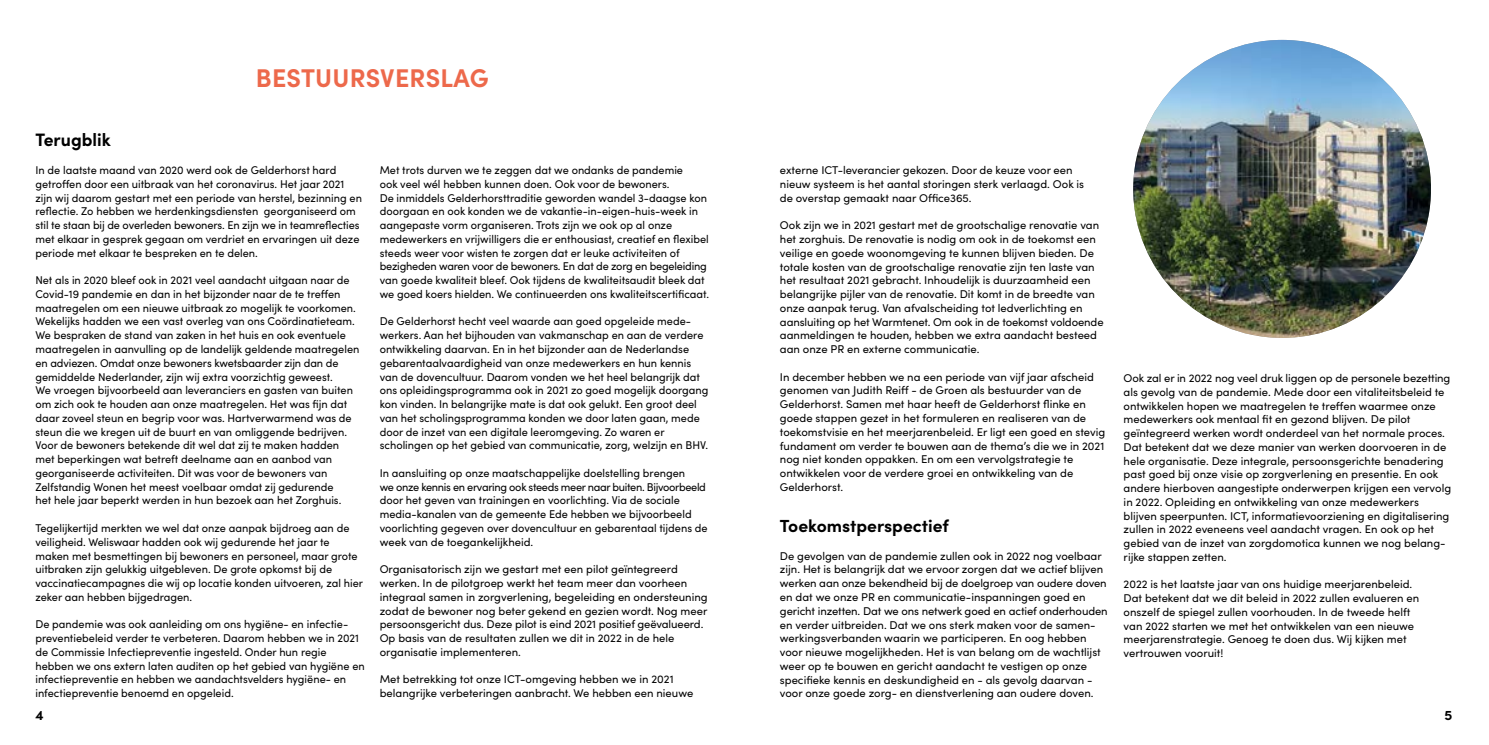
<style>
.page{position:relative;width:1489px;height:745px;background:#fff}
.page>*{position:absolute;margin:0;border:0;box-sizing:border-box;transform-origin:0 0}
.t1{font:700 25.62px "Sofia Pro";letter-spacing:.01em;color:#ed694b}
.t2{font:700 18px "Sofia Pro";color:#000}
.t3{font:700 17.5px "Sofia Pro";color:#000}
.t4{font:700 13.75px "Sofia Pro";color:#000}
.t5{font:11.25px/13.8px "Sofia Pro";color:#000}
</style>
<div class="page">
<img style="left:1133px;top:40px;width:297px;height:298px;border-radius:149px">
<h1 class="t1" style="left:256px;top:58px;width:234px">BESTUURSVERSLAG</h1>
<h2 class="t2" style="left:35px;top:126px;width:77px">Terugblik</h2>
<p class="t5" style="left:35px;top:162px;width:328px">In de laatste maand van 2020 werd ook de Gelderhorst hard getroffen door een uitbraak van het coronavirus. Het jaar 2021 zijn wij daarom gestart met een periode van herstel, bezinning en reflectie. Zo hebben we herdenkingsdiensten georganiseerd om stil te staan bij de overleden bewoners. En zijn we in teamreflecties met elkaar in gesprek gegaan om verdriet en ervaringen uit deze periode met elkaar te bespreken en te delen.</p>
<p class="t5" style="left:35px;top:272px;width:325px">Net als in 2020 bleef ook in 2021 veel aandacht uitgaan naar de Covid-19 pandemie en dan in het bijzonder naar de te treffen maatregelen om een nieuwe uitbraak zo mogelijk te voorkomen.<br>Wekelijks hadden we een vast overleg van ons Coördinatieteam.<br>We bespraken de stand van zaken in het huis en ook eventuele maatregelen in aanvulling op de landelijk geldende maatregelen en adviezen. Omdat onze bewoners kwetsbaarder zijn dan de gemiddelde Nederlander, zijn wij extra voorzichtig geweest.<br>We vroegen bijvoorbeeld aan leveranciers en gasten van buiten om zich ook te houden aan onze maatregelen. Het was fijn dat daar zoveel steun en begrip voor was. Hartverwarmend was de steun die we kregen uit de buurt en van omliggende bedrijven.<br>Voor de bewoners betekende dit wel dat zij te maken hadden met beperkingen wat betreft deelname aan en aanbod van georganiseerde activiteiten. Dit was voor de bewoners van Zelfstandig Wonen het meest voelbaar omdat zij gedurende<br>het hele jaar beperkt werden in hun bezoek aan het Zorghuis.</p>
<p class="t5" style="left:35px;top:520px;width:329px">Tegelijkertijd merkten we wel dat onze aanpak bijdroeg aan de veiligheid. Weliswaar hadden ook wij gedurende het jaar te maken met besmettingen bij bewoners en personeel, maar grote uitbraken zijn gelukkig uitgebleven. De grote opkomst bij de vaccinatiecampagnes die wij op locatie konden uitvoeren, zal hier zeker aan hebben bijgedragen.</p>
<p class="t5" style="left:35px;top:616px;width:331px">De pandemie was ook aanleiding om ons hygiëne- en infectie&shy;preventiebeleid verder te verbeteren. Daarom hebben we in 2021 de Commissie Infectiepreventie ingesteld. Onder hun regie hebben we ons extern laten auditen op het gebied van hygiëne en infectiepreventie en hebben we aandachtsvelders hygiëne- en infectiepreventie benoemd en opgeleid.</p>
<p class="t5" style="left:380px;top:162px;width:331px">Met trots durven we te zeggen dat we ondanks de pandemie<br>ook veel wél hebben kunnen doen. Ook voor de bewoners.<br>De inmiddels Gelderhorsttraditie geworden wandel 3-daagse kon doorgaan en ook konden we de vakantie-in-eigen-huis-week in aangepaste vorm organiseren. Trots zijn we ook op al onze medewerkers en vrijwilligers die er enthousiast, creatief en flexibel steeds weer voor wisten te zorgen dat er leuke activiteiten of bezigheden waren voor de bewoners. En dat de zorg en begeleiding van goede kwaliteit bleef. Ook tijdens de kwaliteitsaudit bleek dat we goed koers hielden. We continueerden ons kwaliteitscertificaat.</p>
<p class="t5" style="left:380px;top:314px;width:330px">De Gelderhorst hecht veel waarde aan goed opgeleide mede&shy;werkers. Aan het bijhouden van vakmanschap en aan de verdere ontwikkeling daarvan. En in het bijzonder aan de Nederlandse gebarentaalvaardigheid van onze medewerkers en hun kennis van de dovencultuur. Daarom vonden we het heel belangrijk dat ons opleidingsprogramma ook in 2021 zo goed mogelijk doorgang kon vinden. In belangrijke mate is dat ook gelukt. Een groot deel van het scholingsprogramma konden we door laten gaan, mede door de inzet van een digitale leeromgeving. Zo waren er scholingen op het gebied van communicatie, zorg, welzijn en BHV.</p>
<p class="t5" style="left:380px;top:465px;width:329px">In aansluiting op onze maatschappelijke doelstelling brengen<br>we onze kennis en ervaring ook steeds meer naar buiten. Bijvoorbeeld door het geven van trainingen en voorlichting. Via de sociale media-kanalen van de gemeente Ede hebben we bijvoorbeeld voorlichting gegeven over dovencultuur en gebarentaal tijdens de week van de toegankelijkheid.</p>
<p class="t5" style="left:380px;top:561px;width:329px">Organisatorisch zijn we gestart met een pilot geïntegreerd werken. In de pilotgroep werkt het team meer dan voorheen integraal samen in zorgverlening, begeleiding en ondersteuning zodat de bewoner nog beter gekend en gezien wordt. Nog meer persoonsgericht dus. Deze pilot is eind 2021 positief geëvalueerd.<br>Op basis van de resultaten zullen we dit in 2022 in de hele organisatie implementeren.</p>
<p class="t5" style="left:380px;top:671px;width:315px">Met betrekking tot onze ICT-omgeving hebben we in 2021 belangrijke verbeteringen aanbracht. We hebben een nieuwe</p>
<p class="t5" style="left:780px;top:163px;width:305px">externe ICT-leverancier gekozen. Door de keuze voor een nieuw systeem is het aantal storingen sterk verlaagd. Ook is de overstap gemaakt naar Office365.</p>
<p class="t5" style="left:780px;top:218px;width:325px">Ook zijn we in 2021 gestart met de grootschalige renovatie van het zorghuis. De renovatie is nodig om ook in de toekomst een veilige en goede woonomgeving te kunnen blijven bieden. De totale kosten van de grootschalige renovatie zijn ten laste van het resultaat 2021 gebracht. Inhoudelijk is duurzaamheid een belangrijke pijler van de renovatie. Dit komt in de breedte van onze aanpak terug. Van afvalscheiding tot ledverlichting en aansluiting op het Warmtenet. Om ook in de toekomst voldoende aanmeldingen te houden, hebben we extra aandacht besteed aan onze PR en externe communicatie.</p>
<p class="t5" style="left:780px;top:369px;width:327px">In december hebben we na een periode van vijf jaar afscheid genomen van Judith Reiff - de Groen als bestuurder van de Gelderhorst. Samen met haar heeft de Gelderhorst flinke en goede stappen gezet in het formuleren en realiseren van de toekomstvisie en het meerjarenbeleid. Er ligt een goed en stevig fundament om verder te bouwen aan de thema’s die we in 2021 nog niet konden oppakken. En om een vervolgstrategie te ontwikkelen voor de verdere groei en ontwikkeling van de Gelderhorst.</p>
<h3 class="t3" style="left:780px;top:512px;width:170px">Toekomstperspectief</h3>
<p class="t5" style="left:780px;top:548px;width:329px">De gevolgen van de pandemie zullen ook in 2022 nog voelbaar zijn. Het is belangrijk dat we ervoor zorgen dat we actief blijven werken aan onze bekendheid bij de doelgroep van oudere doven en dat we onze PR en communicatie-inspanningen goed en gericht inzetten. Dat we ons netwerk goed en actief onderhouden en verder uitbreiden. Dat we ons sterk maken voor de samen&shy;werkingsverbanden waarin we participeren. En oog hebben voor nieuwe mogelijkheden. Het is van belang om de wachtlijst weer op te bouwen en gericht aandacht te vestigen op onze specifieke kennis en deskundigheid en - als gevolg daarvan - voor onze goede zorg- en dienstverlening aan oudere doven.</p>
<p class="t5" style="left:1123px;top:370px;width:329px">Ook zal er in 2022 nog veel druk liggen op de personele bezetting als gevolg van de pandemie. Mede door een vitaliteitsbeleid te ontwikkelen hopen we maatregelen te treffen waarmee onze medewerkers ook mentaal fit en gezond blijven. De pilot geïntegreerd werken wordt onderdeel van het normale proces.<br>Dat betekent dat we deze manier van werken doorvoeren in de hele organisatie. Deze integrale, persoonsgerichte benadering past goed bij onze visie op zorgverlening en presentie. En ook andere hierboven aangestipte onderwerpen krijgen een vervolg in 2022. Opleiding en ontwikkeling van onze medewerkers blijven speerpunten. ICT, informatievoorziening en digitalisering zullen in 2022 eveneens veel aandacht vragen. En ook op het gebied van de inzet van zorgdomotica kunnen we nog belang&shy;rijke stappen zetten.</p>
<p class="t5" style="left:1123px;top:576px;width:297px">2022 is het laatste jaar van ons huidige meerjarenbeleid.<br>Dat betekent dat we dit beleid in 2022 zullen evalueren en onszelf de spiegel zullen voorhouden. In de tweede helft van 2022 starten we met het ontwikkelen van een nieuwe meerjarenstrategie. Genoeg te doen dus. Wij kijken met vertrouwen vooruit!</p>
<p class="t4" style="left:35px;top:704px;width:10px">4</p>
<p class="t4" style="left:1444px;top:704px;width:9px">5</p>
</div>
